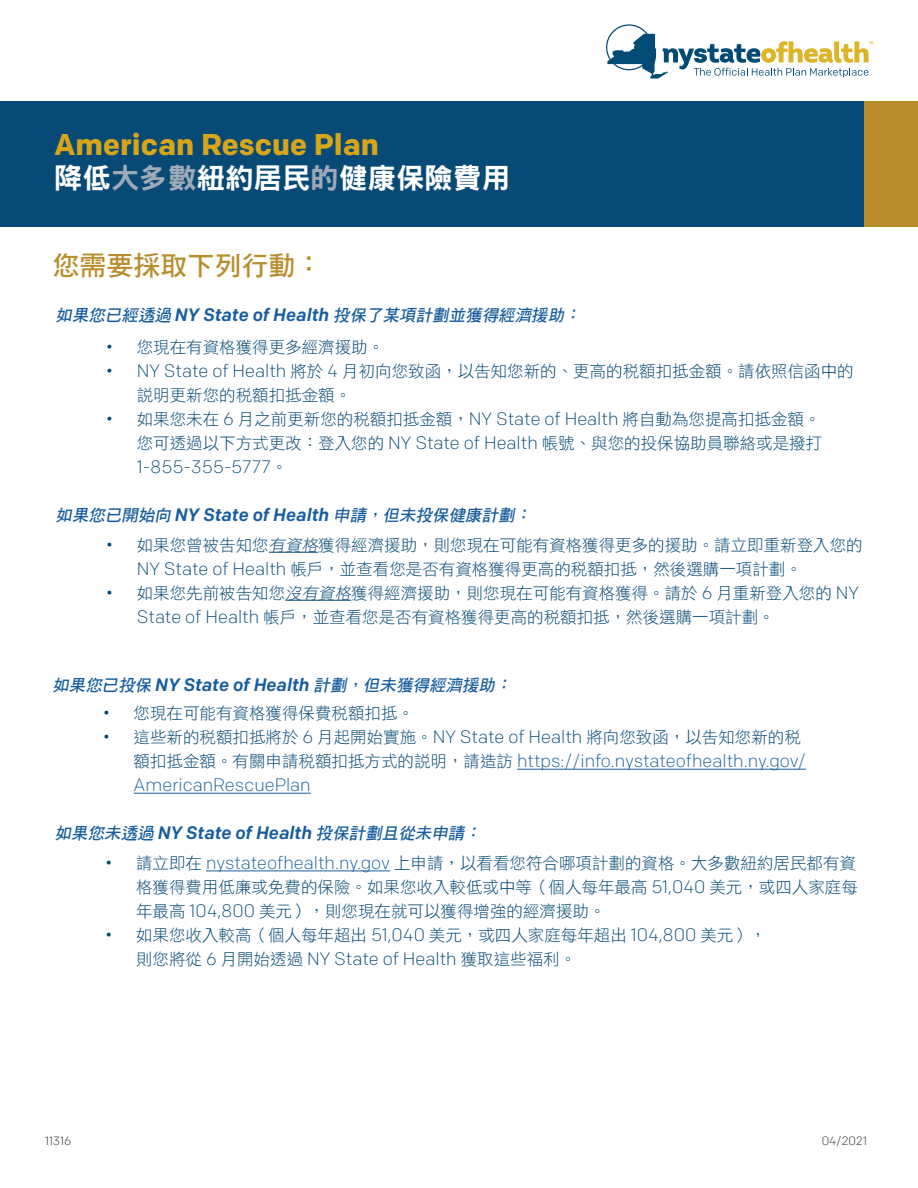
<style>
.page{position:relative;width:918px;height:1188px;background:#fff}
.page>*{position:absolute;margin:0;border:0;box-sizing:border-box;transform-origin:0 0}
.t1{font:700 30px "Colfax";color:#d8a51a}
.t2{font:28.5px "DF Hei Std W9";color:#fff}
.t3{font:27px "DF Hei Std W7";color:#b88e2d}
.t4{font:300 18px/24px "Colfax";color:#175d9e}
.t5{font:300 18px "Colfax";letter-spacing:-.01em;color:#074a75}
.t6{font:16.5px/24px "DF Hei Std W3";color:#074a75}
.t7{font:italic 16.5px "DF Hei Std W7";color:#175d9e}
.t8{font:300 12px "Colfax";color:#231f20}
.t9{font:8.1px "Intro";color:#ddb425}
.s1{color:#9fa9b8}
.s2{font-family:"Colfax";font-weight:500;font-size:18px}
.s3{font-family:"Colfax";font-weight:300;font-size:18px}
.s4{font-family:"DF Hei Std W3";font-weight:400;font-size:16.5px}
.s5{font-style:italic}
.s6{font-family:"DF Hei Std W3";font-weight:400;font-size:16.5px;color:#074a75}
.s7{font-family:"Colfax";font-weight:300;font-size:18px;color:#175d9e}
</style>
<div class="page">
<svg style="left:606px;top:24px;width:263px;height:55px"></svg>
<div style="left:864px;top:102px;width:54px;height:125px;background:#b88e2d"></div>
<div style="left:0;top:102px;width:864px;height:125px;background:#074a75"></div>
<hr style="left:269px;top:552px;width:49px;height:1px;background:#074a75">
<hr style="left:285px;top:600px;width:66px;height:1px;background:#074a75">
<hr style="left:517px;top:769px;width:289px;height:1px;background:#175d9e">
<hr style="left:134px;top:793px;width:177px;height:1px;background:#175d9e">
<hr style="left:206px;top:871px;width:184px;height:1px;background:#175d9e">
<p class="t9" style="left:868px;top:40px;width:7px">™</p>
<p class="t1" style="left:54px;top:126px;width:327px">American Rescue Plan</p>
<p class="t2" style="left:54px;top:162px;width:457px">降低<span class="s1">大多數</span>紐約居民<span class="s1">的</span>健康保險費用</p>
<p class="t3" style="left:52px;top:251px;width:271px">您需要採取下列行動：</p>
<p class="t7" style="left:56px;top:306px;width:530px">如果您已經透過 <span class="s2">N Y S t a t e o f H e a l t h</span> 投保了某項計劃並獲得經濟援助：</p>
<p class="t6" style="left:106px;top:335px;width:280px"><span class="s3">•</span> 您現在有資格獲得更多經濟援助。</p>
<p class="t6" style="left:137px;top:359px;width:718px;text-indent:-31px"><span class="s3">• NY State of Health</span> 將於 <span class="s3">4</span> 月初向您致函，以告知您新的、更高的稅額扣抵金額。請依照信函中的說明更新您的稅額扣抵金額。</p>
<p class="t6" style="left:106px;top:407px;width:718px;text-align:right"><span class="s3">•</span> 如果您未在 <span class="s3">6</span> 月之前更新您的稅額扣抵金額，<span class="s3">NY State of Health</span> 將自動為您提高扣抵金額。您可透過以下方式更改：登入您的 <span class="s3">NY State of Health</span> 帳號、與您的投保協助員聯絡或是撥打</p>
<p class="t5" style="left:137px;top:456px;width:152px">1-855-355-5777<span class="s4">。</span></p>
<p class="t7" style="left:56px;top:506px;width:480px">如果您已開始向 <span class="s2">N Y S ta te o f H e a l th</span> 申請，但未投保健康計劃：</p>
<p class="t6" style="left:137px;top:532px;width:728px;text-indent:-31px"><span class="s3">•</span> 如果您曾被告知您<span class="s5">有資格</span>獲得經濟援助，則您現在可能有資格獲得更多的援助。請立即重新登入您的<br><span class="s3">NY State of Health</span> 帳戶，並查看您是否有資格獲得更高的稅額扣抵，然後選購一項計劃。</p>
<p class="t6" style="left:137px;top:580px;width:724px;text-indent:-31px"><span class="s3">•</span> 如果您先前被告知您<span class="s5">沒有資格</span>獲得經濟援助，則您現在可能有資格獲得。請於 <span class="s3">6</span> 月重新登入您的 <span class="s3">NY<br>State of Health</span> 帳戶，並查看您是否有資格獲得更高的稅額扣抵，然後選購一項計劃。</p>
<p class="t7" style="left:52px;top:676px;width:464px">如果您已投保 <span class="s2">N Y S ta te o f He a lth</span> 計劃，但未獲得經濟援助：</p>
<p class="t6" style="left:103px;top:701px;width:313px"><span class="s3">•</span> 您現在可能有資格獲得保費稅額扣抵。</p>
<p class="t6" style="left:103px;top:725px;width:700px"><span class="s3">•</span> 這些新的稅額扣抵將於 <span class="s3">6</span> 月起開始實施。<span class="s3">NY State of Health</span> 將向您致函，以告知您新的稅</p>
<p class="t4" style="left:134px;top:749px;width:674px"><span class="s6">額扣抵金額。有關申請稅額扣抵方式的說明，請造訪</span> https://info.nystateofhealth.ny.gov/<br>AmericanRescuePlan</p>
<p class="t7" style="left:55px;top:824px;width:431px">如果您未透過 <span class="s2">N Y S ta te o f H e a l th</span> 投保計劃且從未申請：</p>
<p class="t6" style="left:136px;top:851px;width:723px;text-align:justify;text-indent:-31px"><span class="s3">•</span> 請立即在 <span class="s7">nystateofhealth.ny.gov</span> 上申請，以看看您符合哪項計劃的資格。大多數紐約居民都有資格獲得費用低廉或免費的保險。如果您收入較低或中等（個人每年最高 <span class="s3">51,040</span> 美元，或四人家庭每年最高 <span class="s3">104,800</span> 美元），則您現在就可以獲得增強的經濟援助。</p>
<p class="t6" style="left:136px;top:923px;width:632px;text-indent:-31px"><span class="s3">•</span> 如果您收入較高（個人每年超出 <span class="s3">51,040</span> 美元，或四人家庭每年超出 <span class="s3">104,800</span> 美元），則您將從 <span class="s3">6</span> 月開始透過 <span class="s3">NY State of Health</span> 獲取這些福利。</p>
<p class="t8" style="left:45px;top:1134px;width:28px">11316</p>
<p class="t8" style="left:822px;top:1133px;width:47px">04/2021</p>
</div>
